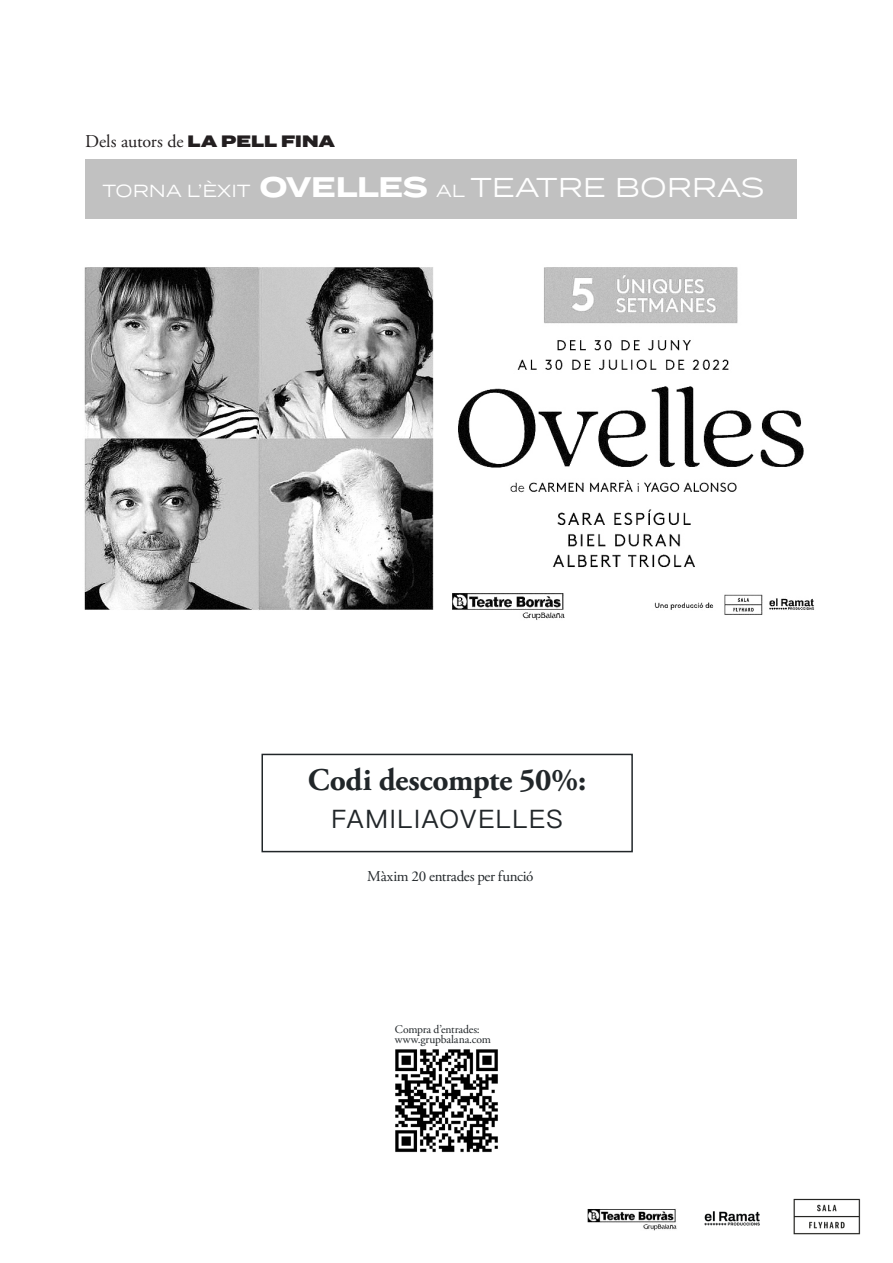
<style>
.page{position:relative;width:893px;height:1263px;background:#fff}
.page>*{position:absolute;margin:0;border:0;box-sizing:border-box;transform-origin:0 0}
.text_ENSERIO{font:700 31.5px "Adobe Garamond Pro";letter-spacing:-.01em;color:#212629}
.text_ENSERIO-2{font:25.5px "Ping Fang SC";letter-spacing:.065em;color:#212629}
.t1{font:18px "Adobe Garamond Pro";letter-spacing:-.005em;color:#231f20}
.text_ENSERIO-3{font:17.55px "Termina";color:#fff}
.text_ENSERIO-4{font:15px "Adobe Garamond Pro";letter-spacing:-.02em;color:#212629}
.text_ENSERIO-5{font:11.7px "Adobe Garamond Pro";letter-spacing:-.01em;color:#212629}
.s1{font-family:"Termina";font-weight:900;font-size:16.5px}
.s2{font-weight:700;font-size:28.35px}
.s3{font-size:27.3px}
</style>
<div class="page">
<img style="left:587px;top:1209px;width:90px;height:22px">
<img style="left:793px;top:1198px;width:68px;height:37px">
<div style="left:261px;top:754px;width:372px;height:98px;border:2px solid #212629"></div>
<img style="left:704px;top:1211px;width:56px;height:15px">
<div style="left:85px;top:159px;width:712px;height:60px;background:#c1c1c1"></div>
<img style="left:395px;top:1049px;width:103px;height:104px">
<img style="left:84px;top:267px;width:730px;height:353px">
<p class="t1" style="left:85px;top:131px;width:251px">Dels autors de <span class="s1">LA PELL FINA</span></p>
<p class="text_ENSERIO-3" style="left:103px;top:178px;width:663px">TORNA L’ÈXIT <span class="s2">OVELLES</span> AL <span class="s3">TEATRE BORRAS</span></p>
<p class="text_ENSERIO" style="left:308px;top:762px;width:280px">Codi descompte 50%:</p>
<p class="text_ENSERIO-2" style="left:332px;top:803px;width:233px">FAMILIAOVELLES</p>
<p class="text_ENSERIO-4" style="left:367px;top:867px;width:168px">Màxim 20 entrades per funció</p>
<p class="text_ENSERIO-5" style="left:395px;top:1022px;width:86px">Compra d’entrades:</p>
<p class="text_ENSERIO-5" style="left:395px;top:1032px;width:97px">www.grupbalana.com</p>
</div>
